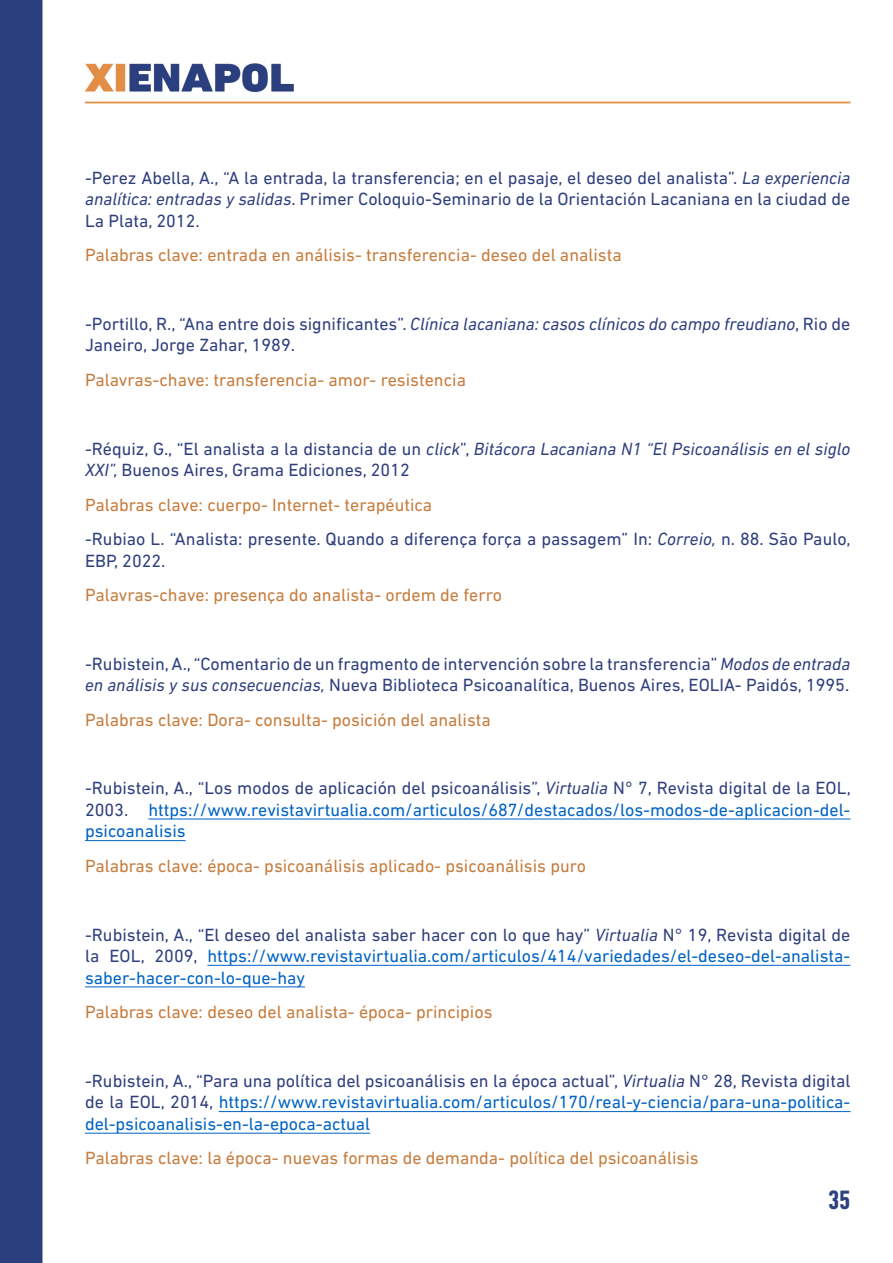
<style>
.page{position:relative;width:893px;height:1263px;background:#fff}
.page>*{position:absolute;margin:0;border:0;box-sizing:border-box;transform-origin:0 0}
.t1{font:700 condensed 27px "DIN Next LT Pro";color:#2e3f7d}
.t2{font:18px/21.6px "DIN Next LT Pro";color:#2f3f7d}
.t3{font:18px/21.6px "DIN Next LT Pro";color:#0063c5;text-align:justify}
.t4{font:18px "DIN Next LT Pro";color:#c67c3d}
.s1{font-style:italic}
.s2{color:#c67c3d}
.s3{color:#2f3f7d}
.s4{font-style:italic;color:#2f3f7d}
</style>
<div class="page">
<img style="left:0;top:0;width:851px;height:1263px">
<hr style="left:148px;top:818px;width:702px;height:1px;background:#0063c5">
<hr style="left:85px;top:840px;width:101px;height:1px;background:#0063c5">
<hr style="left:207px;top:965px;width:643px;height:1px;background:#0063c5">
<hr style="left:85px;top:986px;width:220px;height:1px;background:#0063c5">
<hr style="left:219px;top:1111px;width:631px;height:1px;background:#0063c5">
<hr style="left:85px;top:1133px;width:285px;height:1px;background:#0063c5">
<p class="t2" style="left:85px;top:166px;width:767px;text-align:justify">-Perez Abella, A., “A la entrada, la transferencia; en el pasaje, el deseo del analista”. <span class="s1">La experiencia analítica: entradas y salidas</span>. Primer Coloquio-Seminario de la Orientación Lacaniana en la ciudad de La Plata, 2012.</p>
<p class="t4" style="left:85px;top:245px;width:538px">Palabras clave: entrada en análisis- transferencia- deseo del analista</p>
<p class="t2" style="left:85px;top:313px;width:767px">-Portillo, R., “Ana entre dois significantes”. <span class="s1">Clínica lacaniana: casos clínicos do campo freudiano</span>, Rio de<br>Janeiro, Jorge Zahar, 1989.</p>
<p class="t4" style="left:85px;top:369px;width:382px">Palavras-chave: transferencia- amor- resistencia</p>
<p class="t2" style="left:85px;top:437px;width:767px">-Réquiz, G., “El analista a la distancia de un <span class="s1">click</span>”, <span class="s1">Bitácora Lacaniana N1 “El Psicoanálisis en el siglo<br>XXI”,</span> Buenos Aires, Grama Ediciones, 2012</p>
<p class="t2" style="left:85px;top:487px;width:767px;line-height:34.3px"><span class="s2">Palabras clave: cuerpo- Internet- terapéutica<br></span>-Rubiao L. “Analista: presente. Quando a diferença força a passagem” In: <span class="s1">Correio,</span> n. 88. São Paulo,</p>
<p class="t2" style="left:85px;top:549px;width:82px">EBP, 2022.</p>
<p class="t4" style="left:85px;top:584px;width:419px">Palavras-chave: presença do analista- ordem de ferro</p>
<p class="t2" style="left:85px;top:652px;width:767px">-Rubistein, A., “Comentario de un fragmento de intervención sobre la transferencia” <span class="s1">Modos de entrada en análisis y sus consecuencias,</span> Nueva Biblioteca Psicoanalítica, Buenos Aires, EOLIA- Paidós, 1995.</p>
<p class="t4" style="left:85px;top:709px;width:407px">Palabras clave: Dora- consulta- posición del analista</p>
<p class="t3" style="left:85px;top:777px;width:767px"><span class="s3">-Rubistein, A., “Los modos de aplicación del psicoanálisis”,</span> <span class="s4">Virtualia</span> <span class="s3">N° 7, Revista digital de la EOL, 2003.</span> https://www.revistavirtualia.com/articulos/687/destacados/los-modos-de-aplicacion-del&shy;psicoanalisis</p>
<p class="t4" style="left:85px;top:855px;width:502px">Palabras clave: época- psicoanálisis aplicado- psicoanálisis puro</p>
<p class="t3" style="left:85px;top:923px;width:767px"><span class="s3">-Rubistein, A., “El deseo del analista saber hacer con lo que hay”</span> <span class="s4">Virtualia</span> <span class="s3">N° 19, Revista digital de la EOL, 2009,</span> https://www.revistavirtualia.com/articulos/414/variedades/el-deseo-del-analista&shy;saber-hacer-con-lo-que-hay</p>
<p class="t4" style="left:85px;top:1001px;width:409px">Palabras clave: deseo del analista- época- principios</p>
<p class="t3" style="left:85px;top:1070px;width:767px"><span class="s3">-Rubistein, A., “Para una política del psicoanálisis en la época actual”,</span> <span class="s4">Virtualia</span> <span class="s3">N° 28, Revista digital de la EOL, 2014,</span> https://www.revistavirtualia.com/articulos/170/real-y-ciencia/para-una-politica&shy;del-psicoanalisis-en-la-epoca-actual</p>
<p class="t4" style="left:85px;top:1148px;width:615px">Palabras clave: la época- nuevas formas de demanda- política del psicoanálisis</p>
<h1 class="t1" style="left:828px;top:1184px;width:24px">35</h1>
</div>
